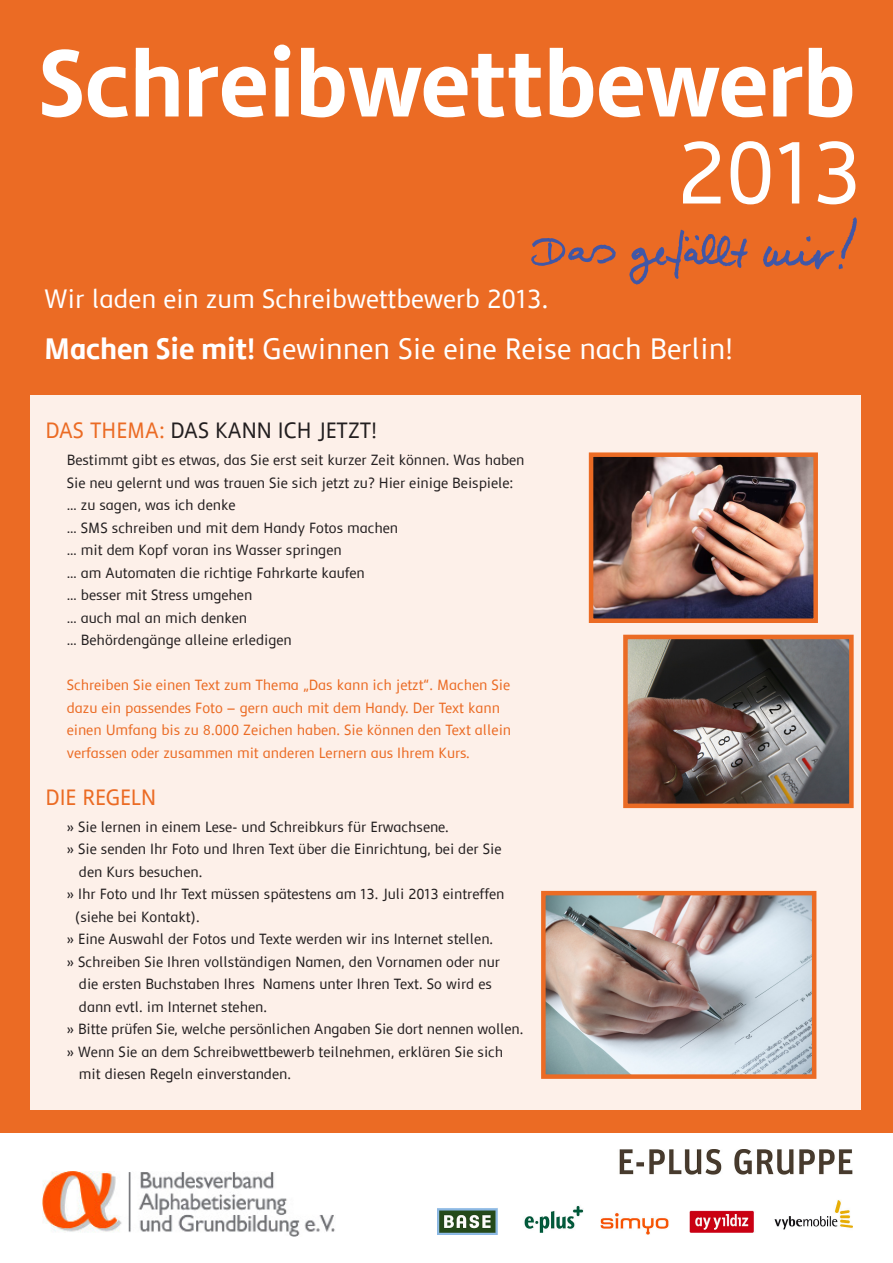
<style>
.page{position:relative;width:893px;height:1263px;background:#fff}
.page>*{position:absolute;margin:0;border:0;box-sizing:border-box;transform-origin:0 0}
.t1{font:700 96px "Semikolon Plus";color:#fff}
.t2{font:91.5px "Semikolon Plus";color:#fff}
.t3{font:30px "Semikolon Plus";color:#fff}
.t4{font:27px "Semikolon Plus";color:#fff}
.t5{font:22.5px "Semikolon Plus";color:#231f20}
.t6{font:22.5px "Semikolon Plus";color:#eb6b24}
.t7{font:15px/22.5px "Semikolon Plus";color:#231f20}
.t8{font:15px/22.5px "Semikolon Plus";color:#eb6b24}
.s1{font-weight:700}
.s2{color:#eb6b24}
</style>
<div class="page">
<div style="left:0;top:0;width:893px;height:1132px;background:#eb6b24"></div>
<div style="left:31px;top:395px;width:830px;height:715px;background:#fdf0e9"></div>
<svg style="left:531px;top:238px;width:85px;height:28px"></svg>
<svg style="left:629px;top:230px;width:119px;height:54px"></svg>
<svg style="left:763px;top:217px;width:94px;height:53px"></svg>
<img style="left:438px;top:1149px;width:415px;height:85px">
<img style="left:42px;top:1171px;width:293px;height:65px">
<img style="left:628px;top:640px;width:221px;height:163px">
<div style="left:623px;top:635px;width:231px;height:173px;border:4px solid #eb6b24"></div>
<img style="left:546px;top:896px;width:265px;height:178px">
<div style="left:541px;top:891px;width:275px;height:188px;border:4px solid #eb6b24"></div>
<img style="left:594px;top:457px;width:219px;height:161px">
<div style="left:589px;top:452px;width:229px;height:171px;border:4px solid #eb6b24"></div>
<h1 class="t1" style="left:39px;top:29px;width:817px">Schreibwettbewerb</h1>
<h2 class="t2" style="left:677px;top:124px;width:187px">2013</h2>
<h3 class="t4" style="left:45px;top:285px;width:505px">Wir laden ein zum Schreibwettbewerb 2013.</h3>
<h3 class="t3" style="left:45px;top:333px;width:689px"><span class="s1">Machen Sie mit!</span> Gewinnen Sie eine Reise nach Berlin!</h3>
<h3 class="t5" style="left:45px;top:419px;width:333px"><span class="s2">Das Thema:</span> Das kann ich jetzt!</h3>
<p class="t7" style="left:67px;top:449px;width:459px">Bestimmt gibt es etwas, das Sie erst seit kurzer Zeit können. Was haben Sie neu gelernt und was trauen Sie sich jetzt zu? H ier einige Beispiele: … zu sagen, was ich denke<br>… SMS schreiben und mit dem Handy Fotos machen<br>… mit dem Kopf voran ins Wasser springen<br>… am Automaten die richtige Fahrkarte kaufen<br>… besser mit Stress umgehen<br>… auch mal an mich denken<br>… Behördengänge alleine erledigen</p>
<p class="t8" style="left:67px;top:674px;width:446px">Schreiben Sie einen Text zum Thema „Das kann ich jetzt“. Machen Sie dazu ein passendes Foto – gern auch mit dem Handy. Der Text kann einen Umfang bis zu 8.000 Zeichen haben. Sie können den Text allein verfassen oder zusammen mit anderen Lernern aus I hrem Kurs.</p>
<h3 class="t6" style="left:45px;top:785px;width:112px">Die Regeln</h3>
<p class="t7" style="left:67px;top:816px;width:383px">» Sie lernen in einem Lese- und Schreibkurs für Erwachsene.</p>
<p class="t7" style="left:67px;top:838px;width:436px">» Sie senden I hr Foto und I hren Text über die Einrichtung, bei der Sie</p>
<p class="t7" style="left:79px;top:861px;width:125px">den Kurs besuchen.</p>
<p class="t7" style="left:67px;top:883px;width:439px">» I hr Foto und I hr Text müssen spätestens am 13. Juli 2013 eintreffen</p>
<p class="t7" style="left:75px;top:906px;width:126px">(siehe bei Kontakt).</p>
<p class="t7" style="left:67px;top:928px;width:428px">» Eine Auswahl der Fotos und Texte werden wir ins I nternet stellen.</p>
<p class="t7" style="left:67px;top:951px;width:435px">» Schreiben Sie I hren vollständigen Namen, den Vornamen oder nur</p>
<p class="t7" style="left:79px;top:973px;width:415px">die ersten Buchstaben I hres Namens unter I hren Text. So wird es</p>
<p class="t7" style="left:79px;top:996px;width:190px">dann evtl. im I nternet stehen.</p>
<p class="t7" style="left:67px;top:1018px;width:458px">» Bitte prüfen Sie, welche persönlichen Angaben Sie dort nennen wollen.</p>
<p class="t7" style="left:67px;top:1041px;width:438px">» Wenn Sie an dem Schreibwettbewerb teilnehmen, erklären Sie sich</p>
<p class="t7" style="left:79px;top:1063px;width:214px">mit diesen Regeln einverstanden.</p>
</div>
